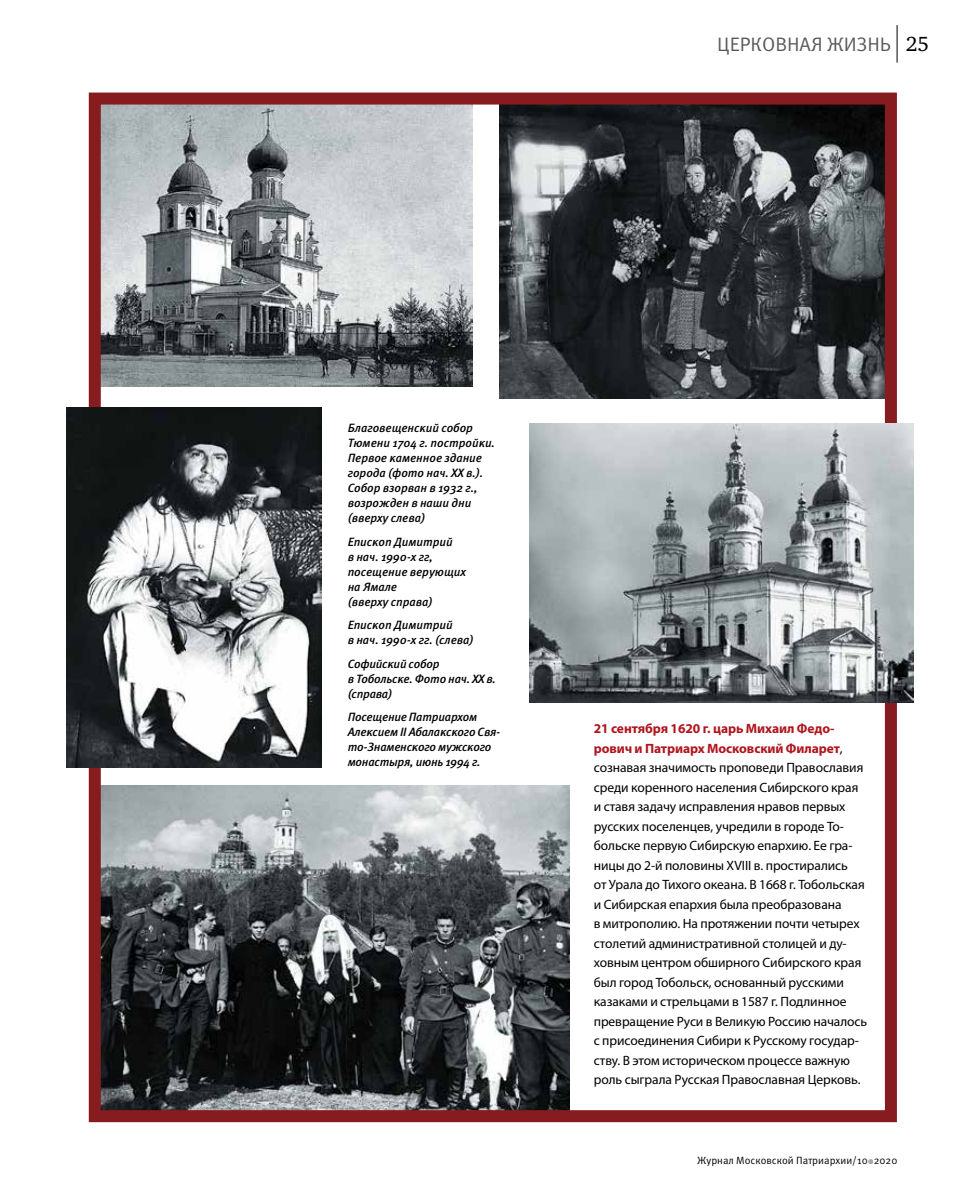
<style>
.page{position:relative;width:957px;height:1191px;background:#fff}
.page>*{position:absolute;margin:0;border:0;box-sizing:border-box;transform-origin:0 0}
.t1{font:19.5px "Meta Pro";letter-spacing:-.005em;color:#58595b}
.t2{font:13.5px/19.5px "Myriad Pro";letter-spacing:-.005em;color:#000}
.t3{font:italic 500 12px/15px "Meta Pro";letter-spacing:-.005em;color:#000}
.t4{font:10.5px "Meta Pro";color:#000}
.s1{font-family:"Charter ITC";font-size:21px;color:#000}
.s2{font-weight:700;color:#b0151f}
</style>
<div class="page">
<hr style="left:896px;top:25px;width:1px;height:38px;background:#000">
<svg style="left:868px;top:1159px;width:5px;height:5px"></svg>
<img style="left:102px;top:106px;width:370px;height:281px">
<img style="left:500px;top:106px;width:384px;height:292px">
<img style="left:102px;top:786px;width:467px;height:323px">
<div style="left:89px;top:93px;width:808px;height:1029px;border:12px solid #861c20"></div>
<img style="left:67px;top:408px;width:255px;height:360px">
<img style="left:530px;top:423px;width:384px;height:279px">
<h1 class="t1" style="left:717px;top:32px;width:213px">ЦЕРКОВНАЯ ЖИЗНЬ <span class="s1">25</span></h1>
<p class="t3" style="left:348px;top:421px;width:149px">Благовещенский собор<br>Тюмени 1704 г. постройки.<br>Первое каменное здание города (фото нач. ХХ в.).<br>Собор взорван в 1932 г., возрожден в наши дни (вверху слева)</p>
<p class="t3" style="left:348px;top:534px;width:120px">Епископ Димитрий<br>в нач. 1990-х гг, посещение верующих на Ямале<br>(вверху справа)</p>
<p class="t3" style="left:348px;top:618px;width:127px">Епископ Димитрий<br>в нач. 1990-х гг. (слева)</p>
<p class="t3" style="left:348px;top:656px;width:150px">Софийский собор<br>в Тобольске. Фото нач. ХХ в. (справа)</p>
<p class="t3" style="left:348px;top:710px;width:154px">Посещение Патриархом<br>Алексием II Абалакского Свя&shy;то-Знаменского мужского монастыря, июнь 1994 г.</p>
<p class="t2" style="left:594px;top:718px;width:275px"><span class="s2">21 сентября 1620 г. царь Михаил Федо&shy;рович и Патриарх Московский Филарет</span>, сознавая значимость проповеди Православия среди коренного населения Сибирского края и ставя задачу исправления нравов первых русских поселенцев, учредили в городе То&shy;больске первую Сибирскую епархию. Ее гра&shy;ницы до 2-й половины XVIII в. простирались<br>от Урала до Тихого океана. В 1668 г. Тобольская и Сибирская епархия была преобразована<br>в митрополию. На протяжении почти четырех столетий административной столицей и ду&shy;ховным центром обширного Сибирского края был город Тобольск, основанный русскими казаками и стрельцами в 1587 г. Подлинное превращение Руси в Великую Россию началось с присоединения Сибири к Русскому государ&shy;ству. В этом историческом процессе важную роль сыграла Русская Православная Церковь.</p>
<p class="t4" style="left:697px;top:1153px;width:202px">Журнал Московской Патриархии/10 2020</p>
</div>
